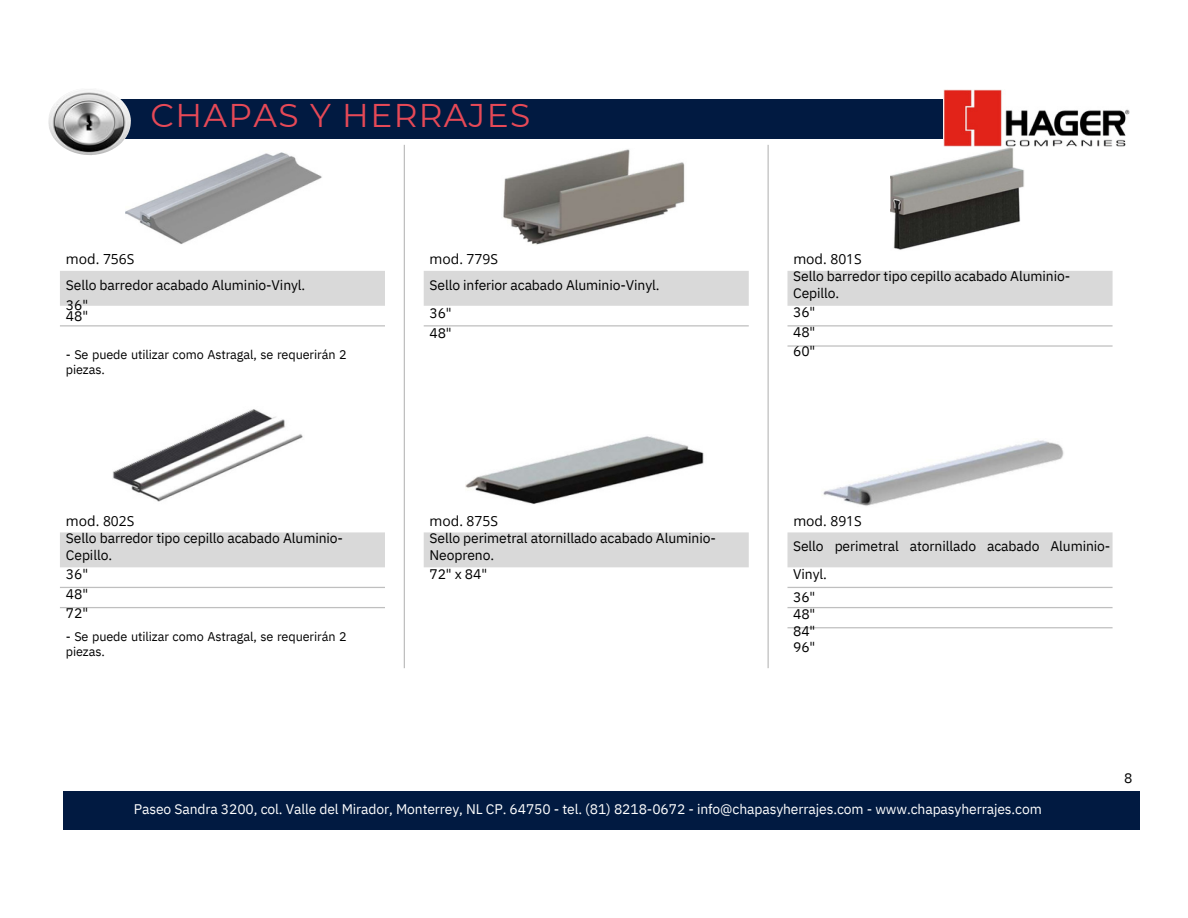
<style>
.page{position:relative;width:1188px;height:918px;background:#fff}
.page>*{position:absolute;margin:0;border:0;box-sizing:border-box;transform-origin:0 0}
.t1{font:32.85px "Montserrat";letter-spacing:.045em;color:#e64957}
.t2{font:13.95px/16.8px "IBM Plex Sans";letter-spacing:-.005em;color:#000}
.t3{font:13.95px "IBM Plex Sans";letter-spacing:-.01em;color:#fff}
.t4{font:13.95px "Open Sans";color:#000}
.t5{font:12.6px/14.7px "IBM Plex Sans";letter-spacing:-.005em;color:#000}
</style>
<div class="page">
<div style="left:63px;top:791px;width:1077px;height:39px;background:#011a41"></div>
<div style="left:60px;top:99px;width:971px;height:40px;background:#011a41"></div>
<svg style="left:60px;top:271px;width:1053px;height:296px"></svg>
<hr style="left:60px;top:325px;width:325px;height:1px;background:#bfbfbf">
<hr style="left:424px;top:325px;width:325px;height:1px;background:#bfbfbf">
<hr style="left:60px;top:587px;width:325px;height:1px;background:#bfbfbf">
<hr style="left:60px;top:607px;width:325px;height:1px;background:#bfbfbf">
<hr style="left:404px;top:145px;width:1px;height:523px;background:#bfbfbf">
<hr style="left:768px;top:145px;width:1px;height:523px;background:#bfbfbf">
<hr style="left:788px;top:325px;width:325px;height:1px;background:#bfbfbf">
<hr style="left:788px;top:345px;width:325px;height:2px;background:#bfbfbf">
<hr style="left:788px;top:587px;width:325px;height:1px;background:#bfbfbf">
<hr style="left:788px;top:607px;width:325px;height:1px;background:#bfbfbf">
<hr style="left:788px;top:627px;width:325px;height:1px;background:#bfbfbf">
<img style="left:126px;top:152px;width:196px;height:92px">
<img style="left:503px;top:149px;width:182px;height:96px">
<img style="left:891px;top:147px;width:133px;height:103px">
<img style="left:112px;top:407px;width:193px;height:99px">
<img style="left:465px;top:434px;width:242px;height:71px">
<img style="left:822px;top:439px;width:243px;height:68px">
<img style="left:48px;top:89px;width:82px;height:66px">
<img style="left:944px;top:89px;width:185px;height:58px">
<p class="t1" style="left:151px;top:95px;width:381px">CHAPAS Y HERRAJES</p>
<p class="t4" style="left:66px;top:249px;width:70px">mod. 756S</p>
<p class="t4" style="left:430px;top:249px;width:70px">mod. 779S</p>
<p class="t2" style="left:66px;top:276px;width:241px">Sello barredor acabado Aluminio-Vinyl.</p>
<p class="t2" style="left:66px;top:296px;width:24px">36"</p>
<p class="t2" style="left:66px;top:308px;width:24px">48"</p>
<p class="t5" style="left:66px;top:347px;width:282px">- Se puede utilizar como Astragal, se requerirán 2 piezas.</p>
<p class="t2" style="left:430px;top:276px;width:232px">Sello inferior acabado Aluminio-Vinyl.</p>
<p class="t2" style="left:430px;top:304px;width:24px">36"</p>
<p class="t2" style="left:430px;top:324px;width:24px">48"</p>
<p class="t4" style="left:793px;top:249px;width:70px">mod. 801S</p>
<p class="t2" style="left:793px;top:267px;width:279px">Sello barredor tipo cepillo acabado Aluminio-<br>Cepillo.</p>
<p class="t2" style="left:793px;top:303px;width:24px">36"</p>
<p class="t2" style="left:793px;top:324px;width:24px">48"</p>
<p class="t2" style="left:793px;top:343px;width:24px">60"</p>
<p class="t4" style="left:66px;top:511px;width:70px">mod. 802S</p>
<p class="t2" style="left:66px;top:529px;width:279px">Sello barredor tipo cepillo acabado Aluminio-<br>Cepillo.</p>
<p class="t2" style="left:66px;top:565px;width:24px">36"</p>
<p class="t2" style="left:66px;top:585px;width:24px">48"</p>
<p class="t2" style="left:66px;top:604px;width:24px">72"</p>
<p class="t5" style="left:66px;top:629px;width:282px">- Se puede utilizar como Astragal, se requerirán 2 piezas.</p>
<p class="t4" style="left:430px;top:511px;width:70px">mod. 875S</p>
<p class="t2" style="left:430px;top:529px;width:288px">Sello perimetral atornillado acabado Aluminio-<br>Neopreno.</p>
<p class="t2" style="left:430px;top:565px;width:59px">72" x 84"</p>
<p class="t4" style="left:793px;top:511px;width:70px">mod. 891S</p>
<p class="t2" style="left:793px;top:532px;width:319px;line-height:28.2px">Sello perimetral atornillado acabado Aluminio-<br>Vinyl.</p>
<p class="t2" style="left:793px;top:588px;width:24px">36"</p>
<p class="t2" style="left:793px;top:605px;width:24px">48"</p>
<p class="t2" style="left:793px;top:622px;width:24px">84"</p>
<p class="t2" style="left:793px;top:639px;width:24px">96"</p>
<p class="t3" style="left:134px;top:800px;width:910px">Paseo Sandra 3200, col. Valle del Mirador, Monterrey, NL CP. 64750 - tel. (81) 8218-0672 - info@chapasyherrajes.com - www.chapasyherrajes.com</p>
<p class="t2" style="left:1124px;top:770px;width:10px">8</p>
</div>
